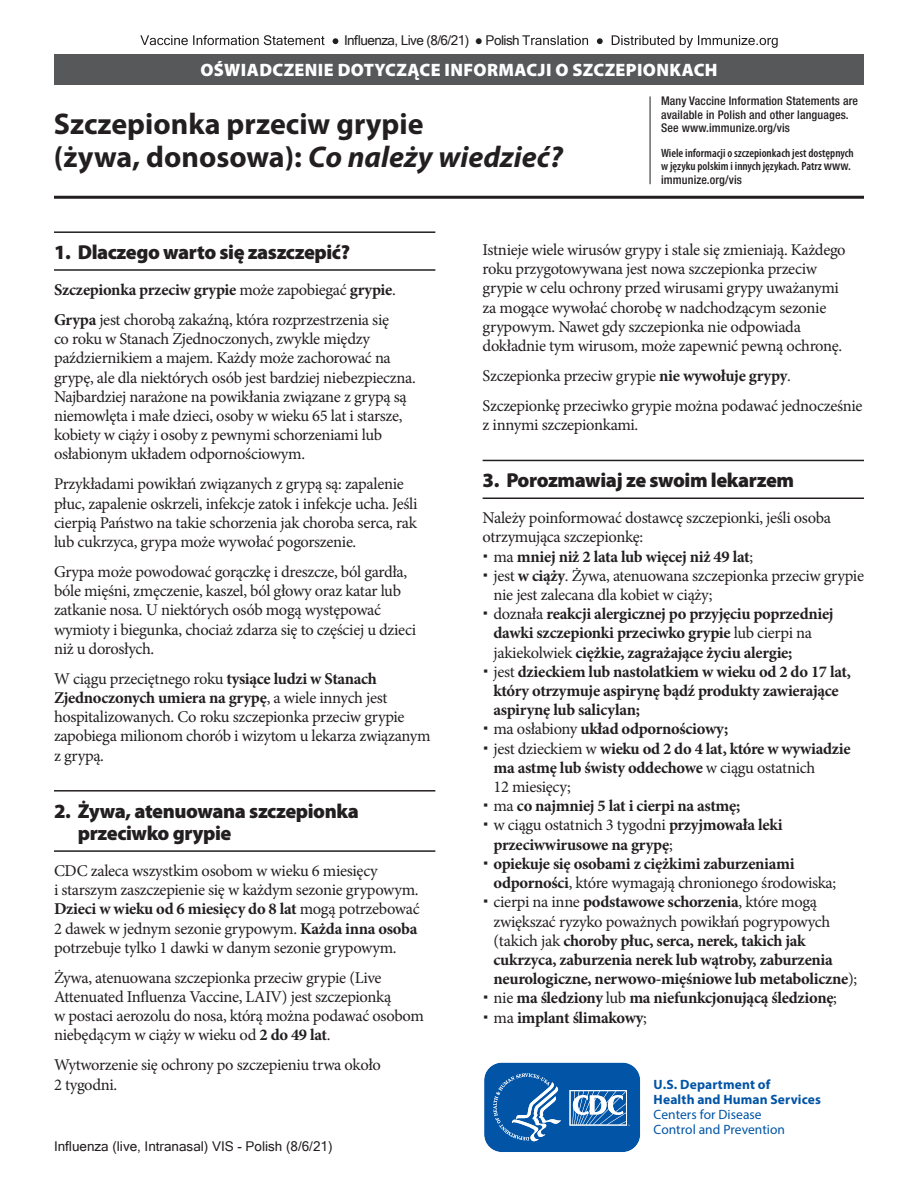
<style>
.page{position:relative;width:918px;height:1188px;background:#fff}
.page>*{position:absolute;margin:0;border:0;box-sizing:border-box;transform-origin:0 0}
.t1{font:700 30px/33px "Myriad Pro";color:#231f20}
.t2{font:900 20.25px/22.5px "Myriad Pro";letter-spacing:-.02em;color:#231f20}
.t3{font:900 18px "Myriad Pro";letter-spacing:.02em;color:#fff}
.t4{font:16.5px/19.2px "Minion Pro";letter-spacing:-.02em;color:#231f20}
.t5{font:700 16.5px "Minion Pro";letter-spacing:-.02em;color:#231f20}
.t6{font:13.5px "Microsoft Sans Serif";color:#231f20}
.t7{font:700 13.5px/15px "Myriad Pro";letter-spacing:.01em;color:#0154a6}
.t8{font:13.5px/15px "Myriad Pro";color:#0154a6}
.t9{font:13.5px "Microsoft Sans Serif";letter-spacing:-.04em;color:#231f20}
.t10{font:500 condensed 12px/13.5px "Helvetica Neue LT Std";letter-spacing:.01em;color:#231f20}
.t11{font:600 condensed 12px/13.5px "Myriad Pro";color:#231f20}
.s1{font-style:italic}
.s2{font-family:"Helvetica Neue LT Std";font-weight:500}
.s3{font-weight:700}
.s4{font-weight:400}
</style>
<div class="page">
<div style="left:54px;top:54px;width:810px;height:31px;background:#57585a"></div>
<hr style="left:650px;top:96px;width:1px;height:88px;background:#231f20">
<hr style="left:54px;top:196px;width:810px;height:3px;background:#231f20">
<svg style="left:484px;top:1062px;width:157px;height:90px;background:#296fb4"></svg>
<hr style="left:54px;top:269px;width:381px;height:2px;background:#231f20">
<hr style="left:54px;top:231px;width:381px;height:2px;background:#231f20">
<hr style="left:54px;top:850px;width:381px;height:2px;background:#231f20">
<hr style="left:54px;top:790px;width:381px;height:2px;background:#231f20">
<hr style="left:483px;top:498px;width:381px;height:1px;background:#231f20">
<hr style="left:483px;top:460px;width:381px;height:1px;background:#231f20">
<svg style="left:140px;top:35px;width:198px;height:10px"></svg>
<svg style="left:522px;top:35px;width:256px;height:13px"></svg>
<p class="t9" style="left:344px;top:33px;width:177px">Influenza, Live (8/6/21) ● Polish</p>
<p class="t3" style="left:200px;top:60px;width:519px">OŚWIADCZENIE DOTYCZĄCE INFORMACJI O SZCZEPIONKACH</p>
<h1 class="t1" style="left:54px;top:107px;width:511px">Szczepionka przeciw grypie<br>(żywa, donosowa): <span class="s1">Co należy wiedzieć?</span></h1>
<p class="t10" style="left:661px;top:94px;width:198px">Many Vaccine Information Statements are available in Polish and other languages.<br>See www.immunize.org/vis</p>
<p class="t11" style="left:661px;top:146px;width:194px">Wiele informacji o szczepionkach jest dostępnych w języku polskim i innych językach. Patrz <span class="s2">www.</span></p>
<p class="t10" style="left:661px;top:173px;width:82px">immunize.org/vis</p>
<p class="t2" style="left:54px;top:241px;width:298px">1. Dlaczego warto się zaszczepić?</p>
<p class="t4" style="left:54px;top:275px;width:343px;line-height:30px"><span class="s3">Szczepionka przeciw grypie</span> może zapobiegać <span class="s3">grypie</span>.<br><span class="s3">Grypa</span> jest chorobą zakaźną, która rozprzestrzenia się</p>
<p class="t4" style="left:54px;top:329px;width:363px">co roku w Stanach Zjednoczonych, zwykle między październikiem a majem. Każdy może zachorować na grypę, ale dla niektórych osób jest bardziej niebezpieczna.<br>Najbardziej narażone na powikłania związane z grypą są niemowlęta i małe dzieci, osoby w wieku 65 lat i starsze, kobiety w ciąży i osoby z pewnymi schorzeniami lub osłabionym układem odpornościowym.</p>
<p class="t4" style="left:54px;top:475px;width:365px">Przykładami powikłań związanych z grypą są: zapalenie płuc, zapalenie oskrzeli, infekcje zatok i infekcje ucha. Jeśli cierpią Państwo na takie schorzenia jak choroba serca, rak lub cukrzyca, grypa może wywołać pogorszenie.</p>
<p class="t4" style="left:54px;top:562px;width:364px">Grypa może powodować gorączkę i dreszcze, ból gardła, bóle mięśni, zmęczenie, kaszel, ból głowy oraz katar lub zatkanie nosa. U niektórych osób mogą występować wymioty i biegunka, chociaż zdarza się to częściej u dzieci niż u dorosłych.</p>
<p class="t4" style="left:54px;top:669px;width:378px">W ciągu przeciętnego roku <span class="s3">tysiące ludzi w Stanach Zjednoczonych umiera na grypę</span>, a wiele innych jest hospitalizowanych. Co roku szczepionka przeciw grypie zapobiega milionom chorób i wizytom u lekarza związanym z grypą.</p>
<p class="t2" style="left:78px;top:800px;width:283px;text-indent:-24px">2. Żywa, atenuowana szczepionka przeciwko grypie</p>
<p class="t4" style="left:54px;top:861px;width:367px">CDC zaleca wszystkim osobom w wieku 6 miesięcy<br>i starszym zaszczepienie się w każdym sezonie grypowym.<br><span class="s3">Dzieci w wieku od 6 miesięcy do 8 lat</span> mogą potrzebować 2 dawek w jednym sezonie grypowym. <span class="s3">Każda inna osoba </span>potrzebuje tylko 1 dawki w danym sezonie grypowym.</p>
<p class="t4" style="left:54px;top:968px;width:372px">Żywa, atenuowana szczepionka przeciw grypie (Live Attenuated Influenza Vaccine, LAIV) jest szczepionką<br>w postaci aerozolu do nosa, którą można podawać osobom niebędącym w ciąży w wieku od <span class="s3">2 do 49 lat</span>.</p>
<p class="t4" style="left:54px;top:1056px;width:329px">Wytworzenie się ochrony po szczepieniu trwa około<br>2 tygodni.</p>
<p class="t6" style="left:54px;top:1138px;width:280px">Influenza (live, Intranasal) VIS - Polish (8/6/21)</p>
<p class="t4" style="left:483px;top:240px;width:365px">Istnieje wiele wirusów grypy i stale się zmieniają. Każdego roku przygotowywana jest nowa szczepionka przeciw grypie w celu ochrony przed wirusami grypy uważanymi za mogące wywołać chorobę w nadchodzącym sezonie grypowym. Nawet gdy szczepionka nie odpowiada dokładnie tym wirusom, może zapewnić pewną ochronę.</p>
<p class="t4" style="left:483px;top:361px;width:381px;line-height:30px">Szczepionka przeciw grypie <span class="s3">nie wywołuje grypy</span>.<br>Szczepionkę przeciwko grypie można podawać jednocześnie</p>
<p class="t4" style="left:483px;top:415px;width:157px">z innymi szczepionkami.</p>
<p class="t2" style="left:483px;top:469px;width:313px">3. Porozmawiaj ze swoim lekarzem</p>
<p class="t4" style="left:483px;top:508px;width:350px">Należy poinformować dostawcę szczepionki, jeśli osoba</p>
<p class="t4" style="left:483px;top:528px;width:162px">otrzymująca szczepionkę:</p>
<p class="t5" style="left:493px;top:545px;width:261px"><span class="s4">ma</span> mniej niż 2 lata lub więcej niż 49 lat<span class="s4">;</span></p>
<p class="t4" style="left:493px;top:566px;width:372px">jest <span class="s3">w ciąży</span>. Żywa, atenuowana szczepionka przeciw grypie</p>
<p class="t4" style="left:493px;top:585px;width:221px">nie jest zalecana dla kobiet w ciąży;</p>
<p class="t5" style="left:493px;top:602px;width:342px"><span class="s4">doznała</span> reakcji alergicznej po przyjęciu poprzedniej</p>
<p class="t5" style="left:493px;top:622px;width:320px">dawki szczepionki przeciwko grypie <span class="s4">lub cierpi na</span></p>
<p class="t5" style="left:493px;top:641px;width:300px"><span class="s4">jakiekolwiek</span> ciężkie, zagrażające życiu alergie;</p>
<p class="t5" style="left:493px;top:660px;width:359px"><span class="s4">jest</span> dzieckiem lub nastolatkiem w wieku od 2 do 17 lat,</p>
<p class="t5" style="left:493px;top:679px;width:347px">który otrzymuje aspirynę bądź produkty zawierające</p>
<p class="t5" style="left:493px;top:698px;width:148px">aspirynę lub salicylan;</p>
<p class="t5" style="left:493px;top:718px;width:236px"><span class="s4">ma osłabiony</span> układ odpornościowy;</p>
<p class="t5" style="left:494px;top:737px;width:359px"><span class="s4">jest dzieckiem w</span> wieku od 2 do 4 lat, które w wywiadzie</p>
<p class="t5" style="left:494px;top:756px;width:323px">ma astmę lub świsty oddechowe <span class="s4">w ciągu ostatnich</span></p>
<p class="t4" style="left:494px;top:777px;width:79px">12 miesięcy;</p>
<p class="t5" style="left:494px;top:794px;width:248px"><span class="s4">ma</span> co najmniej 5 lat i cierpi na astmę;</p>
<p class="t4" style="left:494px;top:816px;width:291px">w ciągu ostatnich 3 tygodni <span class="s3">przyjmowała leki</span></p>
<p class="t5" style="left:494px;top:833px;width:181px">przeciwwirusowe na grypę<span class="s4">;</span></p>
<p class="t5" style="left:494px;top:852px;width:302px">opiekuje się osobami z ciężkimi zaburzeniami</p>
<p class="t4" style="left:494px;top:873px;width:344px"><span class="s3">odporności</span>, które wymagają chronionego środowiska;</p>
<p class="t4" style="left:494px;top:893px;width:325px">cierpi na inne <span class="s3">podstawowe schorzenia</span>, które mogą</p>
<p class="t4" style="left:494px;top:912px;width:338px">zwiększać ryzyko poważnych powikłań pogrypowych</p>
<p class="t5" style="left:494px;top:929px;width:314px"><span class="s4">(takich jak</span> choroby płuc, serca, nerek, takich jak</p>
<p class="t5" style="left:494px;top:948px;width:341px">cukrzyca, zaburzenia nerek lub wątroby, zaburzenia</p>
<p class="t5" style="left:494px;top:967px;width:365px">neurologiczne, nerwowo-mięśniowe lub metaboliczne<span class="s4">);</span></p>
<p class="t5" style="left:494px;top:986px;width:345px"><span class="s4">nie</span> ma śledziony <span class="s4">lub</span> ma niefunkcjonującą śledzionę<span class="s4">;</span></p>
<p class="t5" style="left:494px;top:1006px;width:155px"><span class="s4">ma</span> implant ślimakowy<span class="s4">;</span></p>
<p class="t7" style="left:654px;top:1077px;width:169px">U.S. Department of<br>Health and Human Services</p>
<p class="t8" style="left:654px;top:1107px;width:133px">Centers for Disease<br>Control and Prevention</p>
</div>
